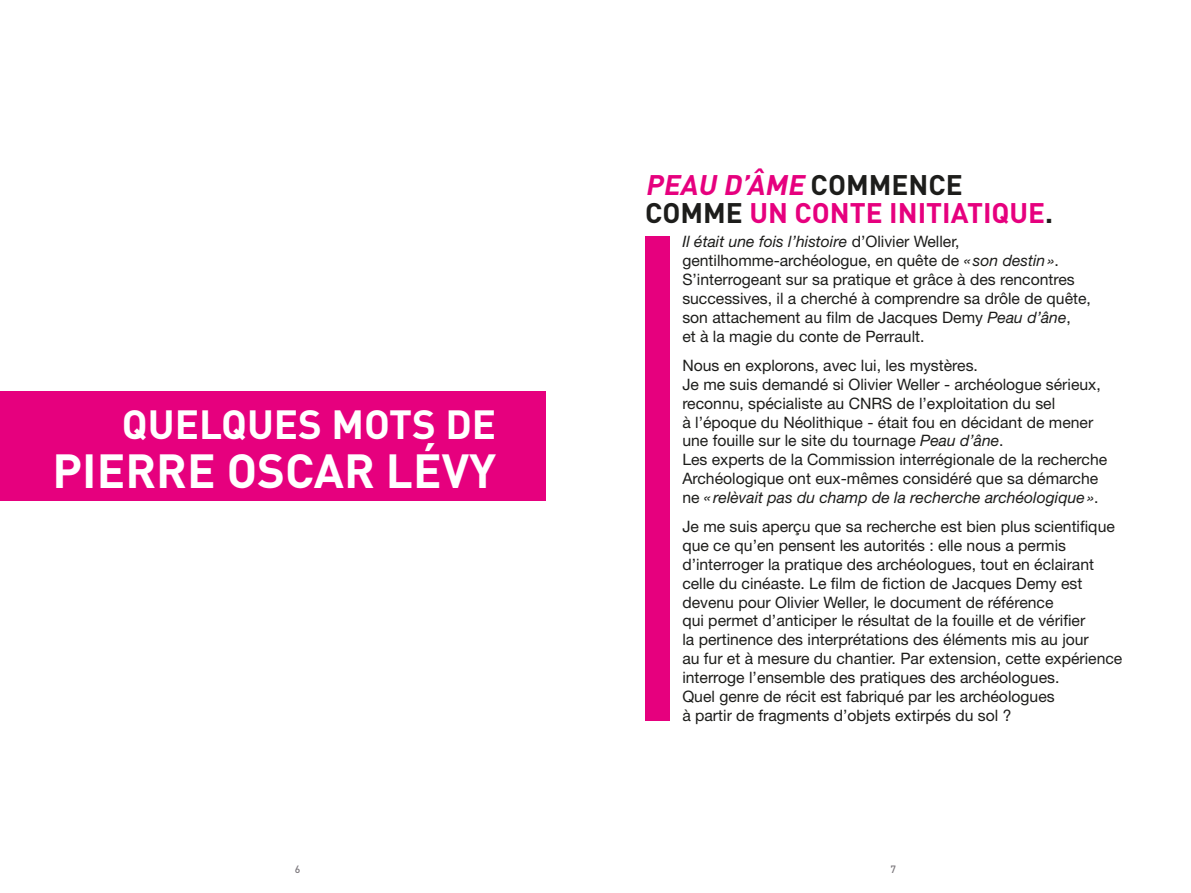
<style>
.page{position:relative;width:1191px;height:893px;background:#fff}
.page>*{position:absolute;margin:0;border:0;box-sizing:border-box;transform-origin:0 0}
.t1{font:700 47.25px "DIN";color:#fff}
.t2{font:700 40.25px "DIN";color:#fff}
.t3{font:700 28px/28px "DIN";color:#e6007e}
.t4{font:15.75px/18.9px "Helvetica Neue LT Std";color:#1d1d1b}
.t5{font:500 10.5px "DIN";color:#7b777c}
.s1{font-style:italic}
.s2{color:#1d1d1b}
</style>
<div class="page">
<div style="left:0;top:392px;width:546px;height:109px;background:#e6007e"></div>
<div style="left:645px;top:236px;width:25px;height:485px;background:#e6007e"></div>
<h2 class="t2" style="left:122px;top:398px;width:376px">QUELQUES MOTS DE</h2>
<h1 class="t1" style="left:53px;top:440px;width:445px">PIERRE OSCAR LÉVY</h1>
<h3 class="t3" style="left:645px;top:170px;width:409px"><span class="s1">PEAU D’ÂME</span> <span class="s2">COMMENCE<br>COMME</span> UN CONTE INITIATIQUE<span class="s2">.</span></h3>
<p class="t4" style="left:682px;top:232px;width:410px"><span class="s1">Il était une fois l’histoire</span> d’Olivier Weller, gentilhomme-archéologue, en quête de <span class="s1">« son destin»</span>.<br>S’interrogeant sur sa pratique et grâce à des rencontres successives, il a cherché à comprendre sa drôle de quête, son attachement au film de Jacques Demy <span class="s1">Peau d’âne</span>,<br>et à la magie du conte de Perrault.</p>
<p class="t4" style="left:682px;top:356px;width:426px">Nous en explorons, avec lui, les mystères.<br>Je me suis demandé si Olivier Weller - archéologue sérieux, reconnu, spécialiste au CNRS de l’exploitation du sel<br>à l’époque du Néolithique - était fou en décidant de mener une fouille sur le site du tournage <span class="s1">Peau d’âne</span>.<br>Les experts de la Commission interrégionale de la recherche Archéologique ont eux-mêmes considéré que sa démarche ne <span class="s1">« relèvait pas du champ de la recherche archéologique»</span>.</p>
<p class="t4" style="left:682px;top:517px;width:441px">Je me suis aperçu que sa recherche est bien plus scientifique que ce qu’en pensent les autorités : elle nous a permis d’interroger la pratique des archéologues, tout en éclairant celle du cinéaste. Le film de fiction de Jacques Demy est devenu pour Olivier Weller, le document de référence<br>qui permet d’anticiper le résultat de la fouille et de vérifier<br>la pertinence des interprétations des éléments mis au jour<br>au fur et à mesure du chantier. Par extension, cette expérience interroge l’ensemble des pratiques des archéologues.<br>Quel genre de récit est fabriqué par les archéologues<br>à partir de fragments d’objets extirpés du sol ?</p>
<p class="t5" style="left:295px;top:862px;width:7px">6</p>
<p class="t5" style="left:890px;top:862px;width:7px">7</p>
</div>
